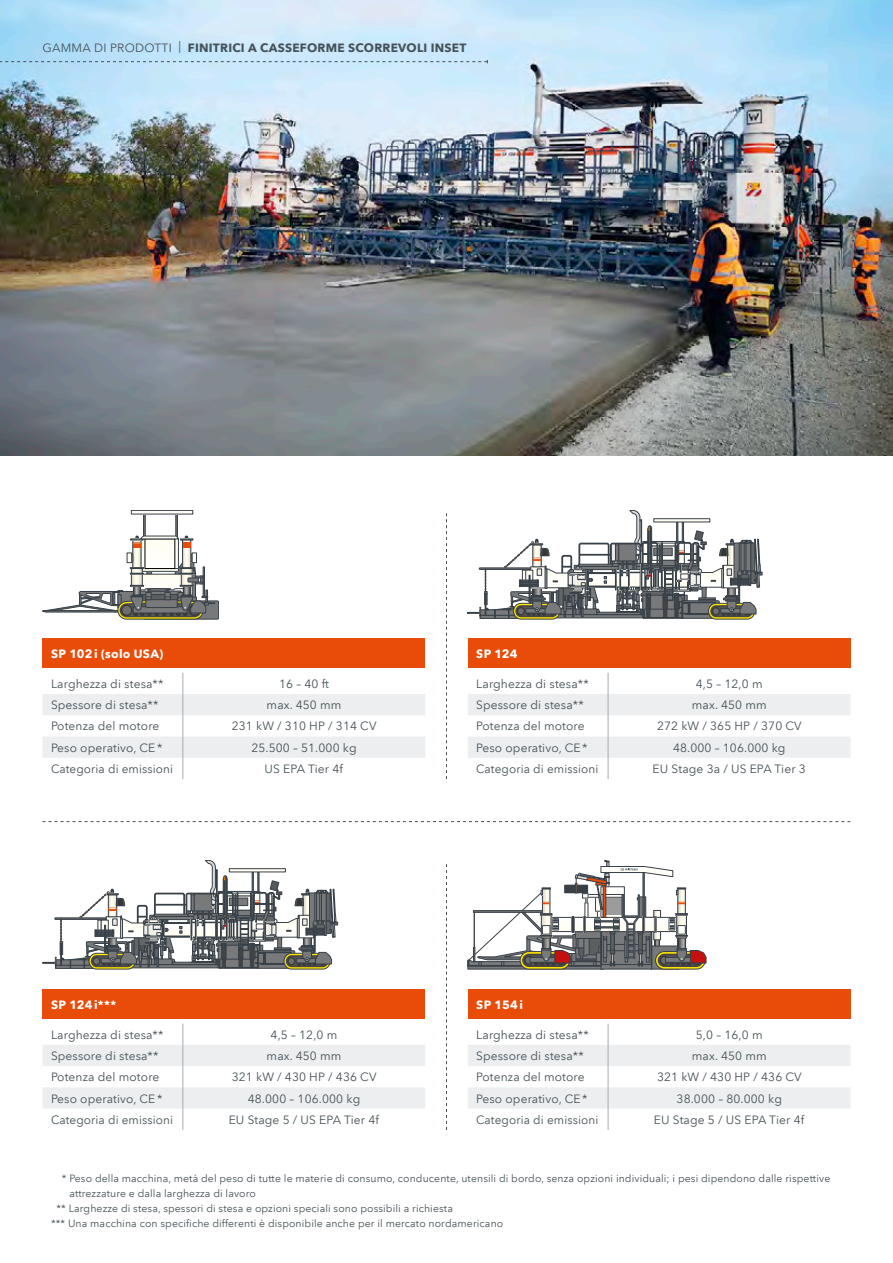
<style>
.page{position:relative;width:893px;height:1263px;background:#fff}
.page>*{position:absolute;margin:0;border:0;box-sizing:border-box;transform-origin:0 0}
.t1{font:12px "Avenir Next LT Pro";letter-spacing:.01em;color:#465257}
.t2{font:700 12px "Avenir Next LT Pro";letter-spacing:.02em;color:#465257}
.t3{font:700 12px "Avenir Next LT Pro";letter-spacing:.03em;color:#fff}
.t4{font:10.5px "Avenir Next LT Pro";letter-spacing:.01em;color:#465257}
.s1{font-weight:400}
</style>
<div class="page">
<img style="left:0;top:0;width:893px;height:455px">
<svg style="left:0;top:60px;width:488px;height:3px"></svg>
<div style="left:468px;top:638px;width:382px;height:30px;background:#e84c08"></div>
<svg style="left:468px;top:672px;width:382px;height:107px"></svg>
<svg style="left:446px;top:513px;width:1px;height:266px"></svg>
<svg style="left:446px;top:864px;width:1px;height:266px"></svg>
<div style="left:43px;top:989px;width:382px;height:30px;background:#e84c08"></div>
<svg style="left:43px;top:1023px;width:382px;height:107px"></svg>
<div style="left:468px;top:989px;width:382px;height:30px;background:#e84c08"></div>
<svg style="left:468px;top:1023px;width:382px;height:107px"></svg>
<svg style="left:43px;top:821px;width:807px;height:1px"></svg>
<div style="left:143px;top:514px;width:2px;height:25px;background:#78797b;border:1px solid #384048"></div>
<div style="left:176px;top:514px;width:2px;height:25px;background:#78797b;border:1px solid #384048"></div>
<div style="left:144px;top:601px;width:75px;height:18px;background:#78797b"></div>
<div style="left:143px;top:601px;width:76px;height:18px;border:1px solid #384048"></div>
<div style="left:131px;top:510px;width:62px;height:4px;border:1px solid #384048"></div>
<svg style="left:43px;top:536px;width:172px;height:83px"></svg>
<div style="left:122px;top:606px;width:9px;height:9px;background:#6e6e6e;border-radius:50%"></div>
<svg style="left:467px;top:510px;width:295px;height:109px"></svg>
<div style="left:89px;top:953px;width:46px;height:16px;border:1px solid #384048;border-radius:8px"></div>
<div style="left:284px;top:953px;width:46px;height:16px;border:1px solid #384048;border-radius:8px"></div>
<svg style="left:43px;top:860px;width:295px;height:108px"></svg>
<svg style="left:468px;top:860px;width:238px;height:109px"></svg>
<div style="left:43px;top:638px;width:382px;height:30px;background:#e84c08"></div>
<svg style="left:43px;top:672px;width:382px;height:107px"></svg>
<p class="t2" style="left:43px;top:40px;width:425px"><span class="s1">GAMMA DI PRODOTTI |</span> FINITRICI A CASSEFORME SCORREVOLI INSET</p>
<p class="t3" style="left:51px;top:646px;width:114px">SP 102i (solo USA)</p>
<p class="t1" style="left:51px;top:677px;width:114px">Larghezza di stesa**</p>
<p class="t1" style="left:279px;top:677px;width:51px">16 – 40 ft</p>
<p class="t1" style="left:51px;top:698px;width:109px">Spessore di stesa**</p>
<p class="t1" style="left:267px;top:698px;width:76px">max. 450 mm</p>
<p class="t1" style="left:51px;top:719px;width:110px">Potenza del motore</p>
<p class="t1" style="left:232px;top:719px;width:146px">231 kW / 310 HP / 314 CV</p>
<p class="t1" style="left:51px;top:740px;width:113px">Peso operativo, CE*</p>
<p class="t1" style="left:251px;top:740px;width:107px">25.500 – 51.000 kg</p>
<p class="t1" style="left:51px;top:762px;width:124px">Categoria di emissioni</p>
<p class="t1" style="left:265px;top:762px;width:80px">US EPA Tier 4f</p>
<p class="t3" style="left:51px;top:997px;width:67px">SP 124i***</p>
<p class="t1" style="left:51px;top:1027px;width:114px">Larghezza di stesa**</p>
<p class="t1" style="left:271px;top:1027px;width:68px">4,5 – 12,0 m</p>
<p class="t1" style="left:51px;top:1049px;width:109px">Spessore di stesa**</p>
<p class="t1" style="left:267px;top:1049px;width:76px">max. 450 mm</p>
<p class="t1" style="left:51px;top:1070px;width:110px">Potenza del motore</p>
<p class="t1" style="left:232px;top:1070px;width:146px">321 kW / 430 HP / 436 CV</p>
<p class="t1" style="left:51px;top:1091px;width:113px">Peso operativo, CE*</p>
<p class="t1" style="left:248px;top:1091px;width:114px">48.000 – 106.000 kg</p>
<p class="t1" style="left:51px;top:1112px;width:124px">Categoria di emissioni</p>
<p class="t1" style="left:229px;top:1112px;width:152px">EU Stage 5 / US EPA Tier 4f</p>
<p class="t3" style="left:476px;top:646px;width:43px">SP 124</p>
<p class="t1" style="left:476px;top:677px;width:114px">Larghezza di stesa**</p>
<p class="t1" style="left:696px;top:677px;width:68px">4,5 – 12,0 m</p>
<p class="t1" style="left:476px;top:698px;width:109px">Spessore di stesa**</p>
<p class="t1" style="left:692px;top:698px;width:76px">max. 450 mm</p>
<p class="t1" style="left:476px;top:719px;width:110px">Potenza del motore</p>
<p class="t1" style="left:657px;top:719px;width:146px">272 kW / 365 HP / 370 CV</p>
<p class="t1" style="left:476px;top:740px;width:113px">Peso operativo, CE*</p>
<p class="t1" style="left:673px;top:740px;width:114px">48.000 – 106.000 kg</p>
<p class="t1" style="left:476px;top:762px;width:124px">Categoria di emissioni</p>
<p class="t1" style="left:653px;top:762px;width:155px">EU Stage 3a / US EPA Tier 3</p>
<p class="t3" style="left:476px;top:997px;width:48px">SP 154i</p>
<p class="t1" style="left:476px;top:1027px;width:114px">Larghezza di stesa**</p>
<p class="t1" style="left:696px;top:1027px;width:68px">5,0 – 16,0 m</p>
<p class="t1" style="left:476px;top:1049px;width:109px">Spessore di stesa**</p>
<p class="t1" style="left:692px;top:1049px;width:76px">max. 450 mm</p>
<p class="t1" style="left:476px;top:1070px;width:110px">Potenza del motore</p>
<p class="t1" style="left:657px;top:1070px;width:146px">321 kW / 430 HP / 436 CV</p>
<p class="t1" style="left:476px;top:1091px;width:113px">Peso operativo, CE*</p>
<p class="t1" style="left:677px;top:1091px;width:107px">38.000 – 80.000 kg</p>
<p class="t1" style="left:476px;top:1112px;width:124px">Categoria di emissioni</p>
<p class="t1" style="left:654px;top:1112px;width:152px">EU Stage 5 / US EPA Tier 4f</p>
<p class="t4" style="left:62px;top:1172px;width:770px">* Peso della macchina, metà del peso di tutte le materie di consumo, conducente, utensili di bordo, senza opzioni individuali; i pesi dipendono dalle rispettive</p>
<p class="t4" style="left:69px;top:1187px;width:188px">attrezzature e dalla larghezza di lavoro</p>
<p class="t4" style="left:56px;top:1202px;width:398px">** Larghezze di stesa, spessori di stesa e opzioni speciali sono possibili a richiesta</p>
<p class="t4" style="left:51px;top:1217px;width:454px">*** Una macchina con specifiche differenti è disponibile anche per il mercato nordamericano</p>
</div>
